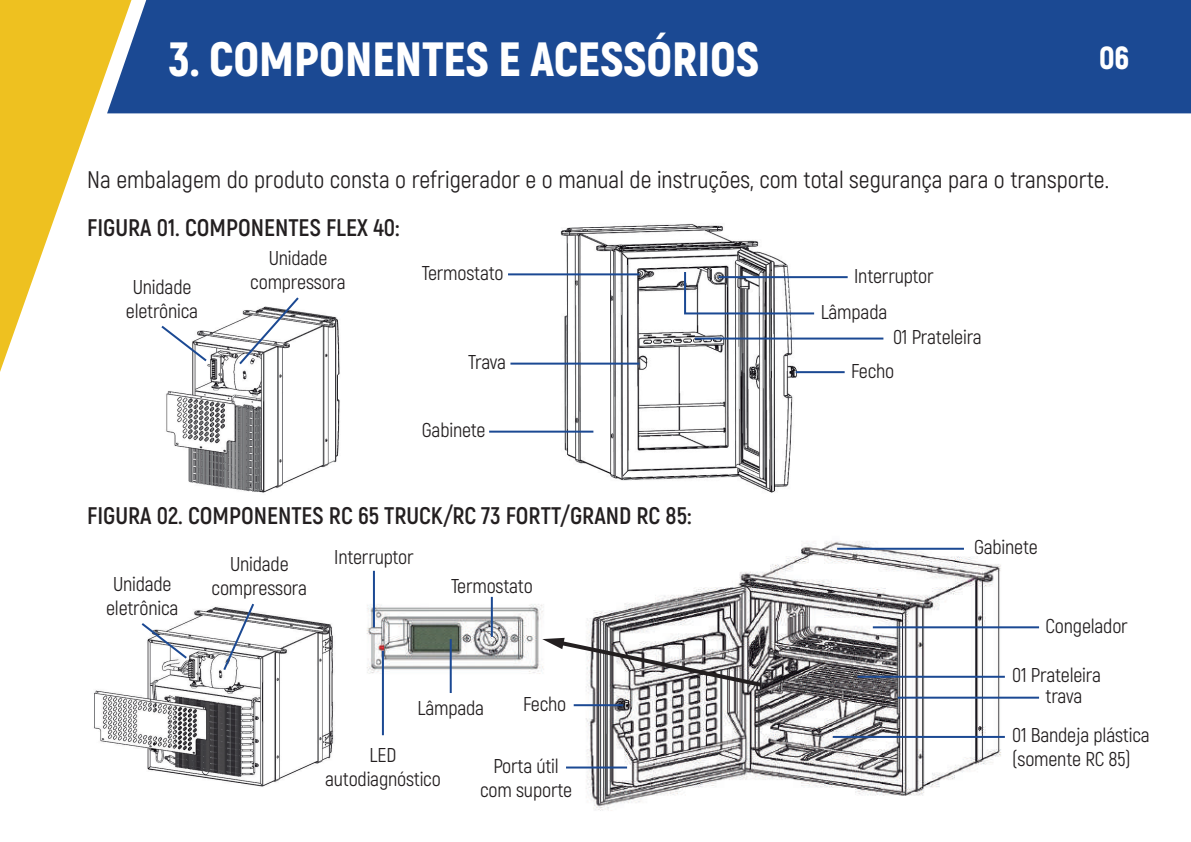
<style>
.page{position:relative;width:1191px;height:842px;background:#fff}
.page>*{position:absolute;margin:0;border:0;box-sizing:border-box;transform-origin:0 0}
.t1{font:900 48px "Akrobat";color:#fff}
.t2{font:900 32px "Akrobat";color:#fff}
.t3{font:24px "Akrobat";color:#231f20}
.t4{font:700 24px "Akrobat";color:#231f20}
.t5{font:20px/24px "Akrobat";letter-spacing:-.01em;color:#231f20;text-align:center}
</style>
<div class="page">
<img style="left:525px;top:224px;width:292px;height:269px">
<img style="left:166px;top:312px;width:174px;height:181px">
<img style="left:578px;top:541px;width:427px;height:270px">
<img style="left:94px;top:607px;width:240px;height:180px">
<hr style="left:489px;top:431px;width:104px;height:2px;background:#1b4993">
<svg style="left:161px;top:324px;width:48px;height:39px"></svg>
<hr style="left:508px;top:273px;width:131px;height:2px;background:#1b4993">
<hr style="left:510px;top:363px;width:129px;height:2px;background:#1b4993">
<hr style="left:718px;top:276px;width:129px;height:2px;background:#1b4993">
<hr style="left:574px;top:704px;width:49px;height:2px;background:#1b4993">
<hr style="left:566px;top:766px;width:61px;height:2px;background:#1b4993">
<hr style="left:832px;top:736px;width:173px;height:2px;background:#1b4993">
<hr style="left:837px;top:548px;width:127px;height:2px;background:#1b4993">
<hr style="left:873px;top:626px;width:166px;height:2px;background:#1b4993">
<hr style="left:897px;top:697px;width:142px;height:2px;background:#1b4993">
<hr style="left:857px;top:676px;width:148px;height:2px;background:#1b4993">
<hr style="left:695px;top:338px;width:188px;height:2px;background:#1b4993">
<hr style="left:795px;top:371px;width:49px;height:2px;background:#1b4993">
<svg style="left:683px;top:270px;width:133px;height:45px"></svg>
<svg style="left:237px;top:297px;width:64px;height:69px"></svg>
<svg style="left:139px;top:621px;width:50px;height:40px"></svg>
<svg style="left:222px;top:603px;width:34px;height:69px"></svg>
<img style="left:367px;top:597px;width:176px;height:80px">
<hr style="left:491px;top:597px;width:2px;height:40px;background:#1b4993">
<hr style="left:373px;top:571px;width:2px;height:56px;background:#1b4993">
<hr style="left:382px;top:651px;width:2px;height:84px;background:#1b4993">
<hr style="left:450px;top:639px;width:2px;height:54px;background:#1b4993">
<svg style="left:542px;top:638px;width:223px;height:51px"></svg>
<div style="left:131px;top:0;width:1060px;height:113px;background:#1b4993"></div>
<svg style="left:0;top:0;width:131px;height:372px"></svg>
<h1 class="t1" style="left:169px;top:28px;width:592px">3. COMPONENTES E ACESSÓRIOS</h1>
<h2 class="t2" style="left:1099px;top:37px;width:32px">06</h2>
<p class="t3" style="left:87px;top:165px;width:1023px">Na embalagem do produto consta o refrigerador e o manual de instruções, com total segurança para o transporte.</p>
<p class="t4" style="left:87px;top:213px;width:314px">FIGURA 01. COMPONENTES FLEX 40:</p>
<p class="t5" style="left:126px;top:275px;width:74px">Unidade eletrônica</p>
<p class="t5" style="left:250px;top:246px;width:97px">Unidade compressora</p>
<p class="t5" style="left:422px;top:261px;width:83px">Termostato</p>
<p class="t5" style="left:468px;top:350px;width:40px">Trava</p>
<p class="t5" style="left:422px;top:418px;width:65px">Gabinete</p>
<p class="t4" style="left:87px;top:501px;width:605px">FIGURA 02. COMPONENTES RC 65 TRUCK/RC 73 FORTT/GRAND RC 85:</p>
<p class="t5" style="left:106px;top:572px;width:74px">Unidade eletrônica</p>
<p class="t5" style="left:212px;top:552px;width:97px">Unidade compressora</p>
<p class="t5" style="left:334px;top:545px;width:81px">Interruptor</p>
<p class="t5" style="left:451px;top:574px;width:83px">Termostato</p>
<p class="t5" style="left:417px;top:696px;width:68px">Lâmpada</p>
<p class="t5" style="left:523px;top:692px;width:44px">Fecho</p>
<p class="t5" style="left:325px;top:743px;width:117px">LED autodiagnóstico</p>
<p class="t5" style="left:480px;top:754px;width:94px">Porta útil com suporte</p>
<p class="t5" style="left:854px;top:264px;width:81px">Interruptor</p>
<p class="t5" style="left:820px;top:300px;width:68px">Lâmpada</p>
<p class="t5" style="left:851px;top:320px;width:132px;line-height:33.6px;text-align:left;text-indent:42px">01 Prateleira<br>Fecho</p>
<p class="t5" style="left:974px;top:535px;width:65px">Gabinete</p>
<p class="t5" style="left:1045px;top:614px;width:84px">Congelador</p>
<p class="t5" style="left:1012px;top:663px;width:90px">01 Prateleira</p>
<p class="t5" style="left:1045px;top:684px;width:38px">trava</p>
<p class="t5" style="left:1012px;top:723px;width:139px;text-align:left">01 Bandeja plástica (somente RC 85)</p>
</div>
